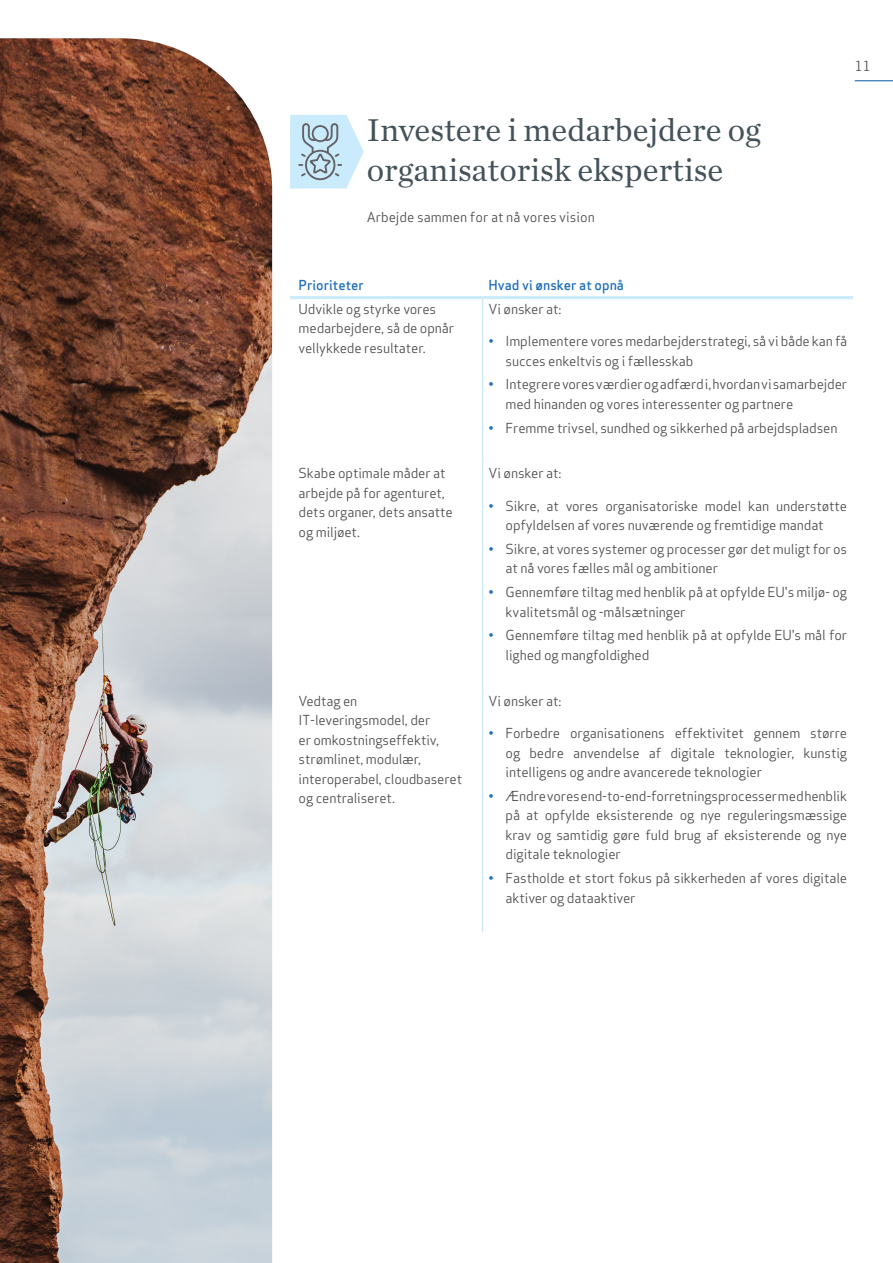
<style>
.page{position:relative;width:893px;height:1263px;background:#fff}
.page>*{position:absolute;margin:0;border:0;box-sizing:border-box;transform-origin:0 0}
.ch1_heading_1{font:33px/39.6px "Chronicle Text G1";color:#445259}
.body{font:13.5px/19.5px "Apex Sans";letter-spacing:-.01em;color:#4b4c4d}
.body-2{font:500 13.5px "Apex Sans";color:#206fb8}
.s1{color:#206fb8}
</style>
<div class="page">
<hr style="left:855px;top:80px;width:38px;height:1px;background:#0057a3">
<hr style="left:290px;top:296px;width:193px;height:3px;background:#caebfb">
<hr style="left:483px;top:296px;width:370px;height:3px;background:#caebfb">
<hr style="left:482px;top:299px;width:1px;height:163px;background:#caebfb">
<hr style="left:482px;top:462px;width:1px;height:228px;background:#caebfb">
<hr style="left:482px;top:690px;width:1px;height:242px;background:#caebfb">
<img style="left:0;top:38px;width:272px;height:1225px">
<svg style="left:290px;top:115px;width:74px;height:73px;background:#c4dde9"></svg>
<p class="ch1_heading_1" style="left:367px;top:109px;width:396px">Investere i medarbejdere og organisatorisk ekspertise</p>
<p class="body" style="left:367px;top:206px;width:230px">Arbejde sammen for at nå vores vision</p>
<p class="body" style="left:855px;top:55px;width:18px">11</p>
<p class="body-2" style="left:299px;top:274px;width:67px">Prioriteter</p>
<p class="body-2" style="left:489px;top:274px;width:137px">Hvad vi ønsker at opnå</p>
<p class="body" style="left:299px;top:298px;width:157px">Udvikle og styrke vores medarbejdere, så de opnår vellykkede resultater.</p>
<p class="body" style="left:489px;top:298px;width:74px">Vi ønsker at:</p>
<p class="body" style="left:506px;top:330px;width:343px;text-indent:-17px"><span class="s1">•</span> Implementere vores medarbejderstrategi, så vi både kan få succes enkeltvis og i fællesskab</p>
<p class="body" style="left:506px;top:373px;width:343px;text-indent:-17px"><span class="s1">•</span> Integrere vores værdier og adfærd i, hvordan vi samarbejder med hinanden og vores interessenter og partnere</p>
<p class="body" style="left:489px;top:416px;width:350px"><span class="s1">•</span> Fremme trivsel, sundhed og sikkerhed på arbejdspladsen</p>
<p class="body" style="left:299px;top:462px;width:156px">Skabe optimale måder at arbejde på for agenturet, dets organer, dets ansatte og miljøet.</p>
<p class="body" style="left:489px;top:462px;width:74px">Vi ønsker at:</p>
<p class="body" style="left:489px;top:495px;width:360px;text-align:center"><span class="s1">•</span> Sikre, at vores organisatoriske model kan understøtte opfyldelsen af vores nuværende og fremtidige mandat</p>
<p class="body" style="left:506px;top:538px;width:343px;text-indent:-17px"><span class="s1">•</span> Sikre, at vores systemer og processer gør det muligt for os at nå vores fælles mål og ambitioner</p>
<p class="body" style="left:506px;top:581px;width:343px;text-indent:-17px"><span class="s1">•</span> Gennemføre tiltag med henblik på at opfylde EU's miljø- og kvalitetsmål og -målsætninger</p>
<p class="body" style="left:506px;top:624px;width:343px;text-indent:-17px"><span class="s1">•</span> Gennemføre tiltag med henblik på at opfylde EU's mål for lighed og mangfoldighed</p>
<p class="body" style="left:299px;top:690px;width:165px">Vedtag en<br>IT-leveringsmodel, der<br>er omkostningseffektiv, strømlinet, modulær, interoperabel, cloudbaseret og centraliseret.</p>
<p class="body" style="left:489px;top:690px;width:74px">Vi ønsker at:</p>
<p class="body" style="left:506px;top:722px;width:343px;text-align:justify;text-indent:-17px"><span class="s1">•</span> Forbedre organisationens effektivitet gennem større og bedre anvendelse af digitale teknologier, kunstig intelligens og andre avancerede teknologier</p>
<p class="body" style="left:506px;top:785px;width:343px;text-align:justify;text-indent:-17px"><span class="s1">•</span> Ændre vores end-to-end-forretningsprocesser med henblik på at opfylde eksisterende og nye reguleringsmæssige krav og samtidig gøre fuld brug af eksisterende og nye digitale teknologier</p>
<p class="body" style="left:506px;top:867px;width:343px;text-indent:-17px"><span class="s1">•</span> Fastholde et stort fokus på sikkerheden af vores digitale aktiver og dataaktiver</p>
</div>
